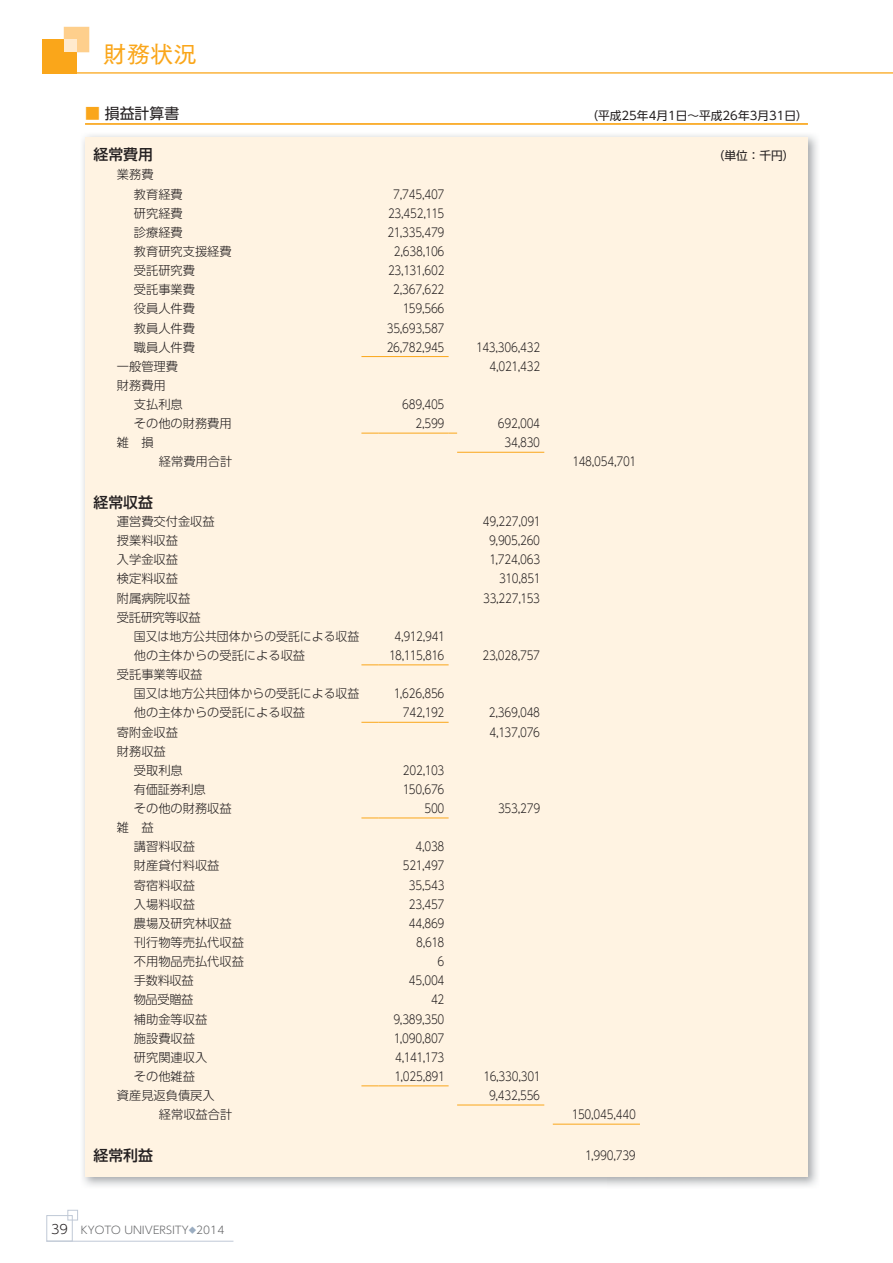
<style>
.page{position:relative;width:893px;height:1263px;background:#fff}
.page>*{position:absolute;margin:0;border:0;box-sizing:border-box;transform-origin:0 0}
.t1{font:23.4px "Tsuku Go Pro D 90 pv RKSJ H";color:#faa61a}
.t2{font:14.85px "UD Shin Go Pro Medium 90 pv RKSJ H";color:#231f20}
.t3{font:14.85px "UD Shin Go Pro Regular 90 pv RKSJ H";color:#231f20}
.t4{font:12.15px "UD Shin Go Pro Light 90 pv RKSJ H";color:#231f20;scale:.85 1}
.t5{font:12.15px/19.2px "UD Shin Go Pro Light 90 pv RKSJ H";color:#231f20}
.t6{font:12.15px "UD Shin Go Pro Light 90 pv RKSJ H";letter-spacing:-.025em;color:#231f20;scale:.85 1}
.t7{font:11.7px "UD Shin Go Pro Regular 90 pv RKSJ H";color:#231f20}
.t8{font:10.65px "UD Shin Go Pro Light 90 pv RKSJ H";color:#636466}
.s1{color:#faa61a}
.s2{font-size:12.75px;color:#231f20}
.s3{font-size:7.5px;color:#9badc1}
</style>
<div class="page">
<hr style="left:85px;top:123px;width:723px;height:2px;background:#faa61a">
<img style="left:83px;top:135px;width:734px;height:1051px">
<div style="left:85px;top:138px;width:723px;height:1039px;background:#fff3e2"></div>
<hr style="left:457px;top:452px;width:87px;height:1px;background:#faa61a">
<hr style="left:378px;top:664px;width:71px;height:1px;background:#faa61a">
<hr style="left:378px;top:722px;width:71px;height:1px;background:#faa61a">
<hr style="left:378px;top:817px;width:71px;height:1px;background:#faa61a">
<hr style="left:378px;top:1085px;width:71px;height:1px;background:#faa61a">
<hr style="left:457px;top:1104px;width:87px;height:1px;background:#faa61a">
<hr style="left:553px;top:1124px;width:87px;height:1px;background:#faa61a">
<hr style="left:378px;top:433px;width:71px;height:1px;background:#faa61a">
<hr style="left:361px;top:356px;width:88px;height:1px;background:#faa61a">
<svg style="left:361px;top:433px;width:17px;height:1px"></svg>
<svg style="left:361px;top:664px;width:17px;height:1px"></svg>
<svg style="left:361px;top:722px;width:17px;height:1px"></svg>
<svg style="left:361px;top:817px;width:17px;height:1px"></svg>
<svg style="left:361px;top:1085px;width:17px;height:1px"></svg>
<hr style="left:45px;top:72px;width:848px;height:2px;background:#faa61a">
<div style="left:43px;top:40px;width:34px;height:34px;background:#faa61a"></div>
<svg style="left:64px;top:27px;width:25px;height:25px"></svg>
<div style="left:64px;top:40px;width:13px;height:12px;background:#ffeacd"></div>
<hr style="left:46px;top:1241px;width:187px;height:1px;background:#c0c9d6">
<div style="left:46px;top:1215px;width:27px;height:26px;border:1px solid #c0c9d6"></div>
<div style="left:67px;top:1210px;width:11px;height:10px;border:1px solid #c0c9d6"></div>
<h1 class="t1" style="left:103px;top:46px;width:95px">財務状況</h1>
<p class="t3" style="left:85px;top:108px;width:96px"><span class="s1">■</span> 損益計算書</p>
<p class="t7" style="left:586px;top:111px;width:223px">（平成25年4月1日～平成26年3月31日）</p>
<p class="t2" style="left:94px;top:149px;width:61px">経常費用</p>
<p class="t7" style="left:713px;top:151px;width:83px">（単位：千円）</p>
<p class="t5" style="left:134px;top:167px;width:50px;text-indent:-17px">業務費<br>教育経費</p>
<p class="t4" style="left:393px;top:189px;width:62px">7,745,407</p>
<p class="t5" style="left:134px;top:205px;width:50px">研究経費</p>
<p class="t4" style="left:388px;top:209px;width:68px">23,452,115</p>
<p class="t5" style="left:134px;top:224px;width:50px">診療経費</p>
<p class="t4" style="left:387px;top:228px;width:69px">21,335,479</p>
<p class="t5" style="left:134px;top:243px;width:99px">教育研究支援経費</p>
<p class="t4" style="left:394px;top:247px;width:61px">2,638,106</p>
<p class="t5" style="left:134px;top:263px;width:63px">受託研究費</p>
<p class="t4" style="left:388px;top:266px;width:68px">23,131,602</p>
<p class="t5" style="left:134px;top:282px;width:63px">受託事業費</p>
<p class="t4" style="left:393px;top:285px;width:62px">2,367,622</p>
<p class="t5" style="left:134px;top:301px;width:63px">役員人件費</p>
<p class="t4" style="left:403px;top:304px;width:51px">159,566</p>
<p class="t5" style="left:134px;top:320px;width:63px">教員人件費</p>
<p class="t4" style="left:387px;top:323px;width:69px">35,693,587</p>
<p class="t5" style="left:134px;top:339px;width:63px">職員人件費</p>
<p class="t4" style="left:387px;top:342px;width:70px">26,782,945</p>
<p class="t6" style="left:476px;top:342px;width:77px">143,306,432</p>
<p class="t5" style="left:117px;top:358px;width:63px">一般管理費</p>
<p class="t4" style="left:490px;top:362px;width:61px">4,021,432</p>
<p class="t5" style="left:134px;top:377px;width:50px;text-indent:-17px">財務費用<br>支払利息</p>
<p class="t4" style="left:402px;top:400px;width:51px">689,405</p>
<p class="t5" style="left:134px;top:416px;width:99px">その他の財務費用</p>
<p class="t4" style="left:415px;top:419px;width:36px">2,599</p>
<p class="t4" style="left:498px;top:419px;width:51px">692,004</p>
<p class="t5" style="left:117px;top:435px;width:38px">雑　損</p>
<p class="t4" style="left:505px;top:438px;width:43px">34,830</p>
<p class="t5" style="left:147px;top:454px;width:87px">　経常費用合計</p>
<p class="t6" style="left:572px;top:457px;width:77px">148,054,701</p>
<p class="t2" style="left:94px;top:497px;width:61px">経常収益</p>
<p class="t5" style="left:117px;top:513px;width:99px">運営費交付金収益</p>
<p class="t4" style="left:483px;top:517px;width:69px">49,227,091</p>
<p class="t5" style="left:117px;top:533px;width:63px">授業料収益</p>
<p class="t4" style="left:489px;top:536px;width:62px">9,905,260</p>
<p class="t5" style="left:117px;top:552px;width:63px">入学金収益</p>
<p class="t4" style="left:489px;top:555px;width:61px">1,724,063</p>
<p class="t5" style="left:117px;top:571px;width:63px">検定料収益</p>
<p class="t4" style="left:499px;top:574px;width:50px">310,851</p>
<p class="t5" style="left:117px;top:590px;width:75px">附属病院収益</p>
<p class="t4" style="left:483px;top:593px;width:69px">33,227,153</p>
<p class="t5" style="left:134px;top:609px;width:227px;text-indent:-17px">受託研究等収益<br>国又は地方公共団体からの受託による収益</p>
<p class="t4" style="left:394px;top:632px;width:61px">4,912,941</p>
<p class="t5" style="left:134px;top:647px;width:173px">他の主体からの受託による収益</p>
<p class="t4" style="left:389px;top:651px;width:67px">18,115,816</p>
<p class="t4" style="left:482px;top:651px;width:69px">23,028,757</p>
<p class="t5" style="left:134px;top:666px;width:227px;text-indent:-17px">受託事業等収益<br>国又は地方公共団体からの受託による収益</p>
<p class="t4" style="left:394px;top:689px;width:61px">1,626,856</p>
<p class="t5" style="left:134px;top:705px;width:173px">他の主体からの受託による収益</p>
<p class="t4" style="left:403px;top:708px;width:50px">742,192</p>
<p class="t4" style="left:489px;top:708px;width:62px">2,369,048</p>
<p class="t5" style="left:117px;top:724px;width:63px">寄附金収益</p>
<p class="t4" style="left:490px;top:727px;width:61px">4,137,076</p>
<p class="t5" style="left:134px;top:743px;width:50px;text-indent:-17px">財務収益<br>受取利息</p>
<p class="t4" style="left:403px;top:766px;width:50px">202,103</p>
<p class="t5" style="left:134px;top:781px;width:73px">有価証券利息</p>
<p class="t4" style="left:403px;top:785px;width:51px">150,676</p>
<p class="t5" style="left:134px;top:800px;width:99px">その他の財務収益</p>
<p class="t4" style="left:424px;top:804px;width:25px">500</p>
<p class="t4" style="left:498px;top:804px;width:51px">353,279</p>
<p class="t5" style="left:134px;top:820px;width:63px;text-indent:-17px">雑　益<br>講習料収益</p>
<p class="t4" style="left:415px;top:842px;width:36px">4,038</p>
<p class="t5" style="left:134px;top:858px;width:87px">財産貸付料収益</p>
<p class="t4" style="left:403px;top:861px;width:50px">521,497</p>
<p class="t5" style="left:134px;top:877px;width:63px">寄宿料収益</p>
<p class="t4" style="left:409px;top:880px;width:43px">35,543</p>
<p class="t5" style="left:134px;top:896px;width:63px">入場料収益</p>
<p class="t4" style="left:409px;top:899px;width:43px">23,457</p>
<p class="t5" style="left:134px;top:915px;width:99px">農場及研究林収益</p>
<p class="t4" style="left:409px;top:919px;width:43px">44,869</p>
<p class="t5" style="left:134px;top:934px;width:112px">刊行物等売払代収益</p>
<p class="t4" style="left:416px;top:938px;width:35px">8,618</p>
<p class="t5" style="left:134px;top:953px;width:112px">不用物品売払代収益</p>
<p class="t4" style="left:438px;top:957px;width:10px">6</p>
<p class="t5" style="left:134px;top:973px;width:62px">手数料収益</p>
<p class="t4" style="left:409px;top:976px;width:43px">45,004</p>
<p class="t5" style="left:134px;top:992px;width:61px">物品受贈益</p>
<p class="t4" style="left:431px;top:995px;width:17px">42</p>
<p class="t5" style="left:134px;top:1011px;width:75px">補助金等収益</p>
<p class="t4" style="left:393px;top:1014px;width:62px">9,389,350</p>
<p class="t5" style="left:134px;top:1030px;width:63px">施設費収益</p>
<p class="t4" style="left:394px;top:1033px;width:61px">1,090,807</p>
<p class="t5" style="left:134px;top:1049px;width:75px">研究関連収入</p>
<p class="t4" style="left:395px;top:1053px;width:60px">4,141,173</p>
<p class="t5" style="left:134px;top:1068px;width:63px">その他雑益</p>
<p class="t4" style="left:394px;top:1072px;width:61px">1,025,891</p>
<p class="t4" style="left:483px;top:1072px;width:69px">16,330,301</p>
<p class="t5" style="left:117px;top:1087px;width:99px">資産見返負債戻入</p>
<p class="t4" style="left:489px;top:1091px;width:62px">9,432,556</p>
<p class="t5" style="left:147px;top:1107px;width:87px">　経常収益合計</p>
<p class="t6" style="left:572px;top:1110px;width:77px">150,045,440</p>
<p class="t2" style="left:94px;top:1149px;width:61px">経常利益</p>
<p class="t4" style="left:585px;top:1150px;width:61px">1,990,739</p>
<p class="t8" style="left:51px;top:1226px;width:175px"><span class="s2">39</span> KYOTO UNIVERSITY<span class="s3">◆</span>2014</p>
</div>
